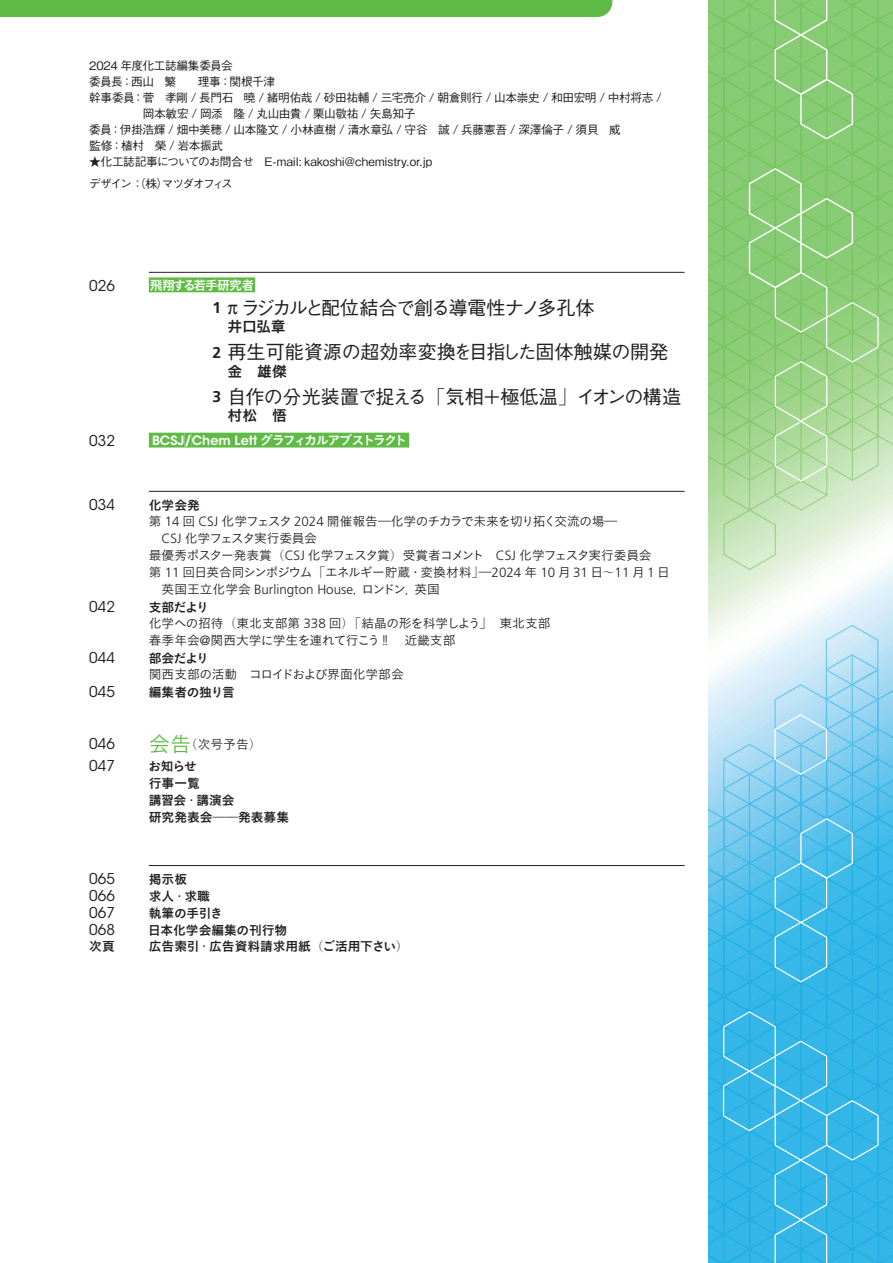
<style>
.page{position:relative;width:893px;height:1263px;background:#fff}
.page>*{position:absolute;margin:0;border:0;box-sizing:border-box;transform-origin:0 0}
.t1{font:500 19.2px "Gothic BBB Pr 6";letter-spacing:-.03em;color:#231f20}
.t2{font:500 19.2px "Gothic BBB Pr 6";color:#231f20}
.t3{font:500 19.2px "Gothic BBB Pr 6";letter-spacing:-.075em;color:#231f20}
.t4{font:14.85px "ITC Avant Garde Std";color:#231f20}
.t5{font:14.85px "Koburina Go Std W6";letter-spacing:-.025em;color:#231f20}
.t6{font:300 13.35px "Frutiger LT Std";color:#231f20}
.t7{font:12.75px/17px "Koburina Go Std W6";color:#231f20}
.t8{font:12.75px/17px "Koburina Go Std W3";color:#231f20}
.t9{font:12.75px "Koburina Go Std W3";letter-spacing:-.075em;color:#231f20}
.t10{font:12.75px "Koburina Go Std W3";letter-spacing:-.08em;color:#231f20}
.t11{font:12.75px "Koburina Go Std W3";letter-spacing:-.065em;color:#231f20}
.t12{font:12.75px "Koburina Go Std W6";letter-spacing:-.135em;color:#fff}
.t13{font:12.75px "Koburina Go Std W3";letter-spacing:-.005em;color:#231f20}
.t14{font:12.75px "Koburina Go Std W3";letter-spacing:-.055em;color:#231f20}
.t15{font:12.75px "Koburina Go Std W6";letter-spacing:-.07em;color:#fff}
.t16{font:12.75px "Koburina Go Std W3";letter-spacing:-.035em;color:#231f20}
.t17{font:12.75px "Koburina Go Std W6";letter-spacing:-.03em;color:#231f20}
.t18{font:500 11.7px/22.4px "Gothic BBB Pr 6";letter-spacing:-.035em;color:#231f20}
.s1{font-size:12.6px}
.s2{font-family:"Frutiger LT Std";font-weight:700;font-size:15.6px}
.s3{font-family:"Ryumin Pr 6";font-weight:300}
.s4{font-family:"ITC Avant Garde Std";font-weight:600}
.s5{font-family:"ITC Avant Garde Std";font-weight:600;font-size:13.8px}
.s6{font-family:"Frutiger LT Std";font-weight:300;font-size:13.35px}
.s7{font-family:"Koburina Go Std W3";font-weight:400;font-size:12.75px}
.s8{font-family:"Ryumin Pr 6";font-size:12.75px}
.s9{font-family:"UD Shin Go Pr 6";font-weight:300}
.s10{font-size:21.3px;color:#60bb46}
</style>
<div class="page">
<div style="left:0;top:0;width:612px;height:17px;background:#60bb46"></div>
<hr style="left:149px;top:272px;width:536px;height:1px;background:#231f20">
<svg style="left:708px;top:570px;width:185px;height:55px"></svg>
<svg style="left:708px;top:0;width:185px;height:570px;background:#9bd38a"></svg>
<svg style="left:708px;top:625px;width:185px;height:638px;background:#5dc3eb"></svg>
<div style="left:149px;top:277px;width:106px;height:15px;background:#60bb46"></div>
<div style="left:149px;top:433px;width:35px;height:14px;background:#60bb46"></div>
<div style="left:184px;top:433px;width:8px;height:14px;background:#60bb46"></div>
<div style="left:192px;top:433px;width:217px;height:14px;background:#60bb46"></div>
<hr style="left:149px;top:491px;width:536px;height:1px;background:#231f20">
<hr style="left:149px;top:865px;width:536px;height:1px;background:#231f20">
<p class="t18" style="left:89px;top:53px;width:145px">2024 年度化工誌編集委員会</p>
<p class="t18" style="left:89px;top:69px;width:187px">委員長：西山　繁　　理事：関根千津</p>
<p class="t18" style="left:89px;top:85px;width:574px">幹事委員： 菅　孝剛 <span class="s1">/</span> 長門石　曉 <span class="s1">/</span> 緒明佑哉 <span class="s1">/</span> 砂田祐輔 <span class="s1">/</span> 三宅亮介 <span class="s1">/</span> 朝倉則行 <span class="s1">/</span> 山本崇史 <span class="s1">/</span> 和田宏明 <span class="s1">/</span> 中村将志 <span class="s1">/</span></p>
<p class="t18" style="left:143px;top:101px;width:274px">岡本敏宏 <span class="s1">/</span> 岡添　隆 <span class="s1">/</span> 丸山由貴 <span class="s1">/</span> 栗山敬祐 <span class="s1">/</span> 矢島知子</p>
<p class="t18" style="left:89px;top:117px;width:533px">委員：伊掛浩輝 <span class="s1">/</span> 畑中美穂 <span class="s1">/</span> 山本隆文 <span class="s1">/</span> 小林直樹 <span class="s1">/</span> 清水章弘 <span class="s1">/</span> 守谷　誠 <span class="s1">/</span> 兵藤憲吾 <span class="s1">/</span> 深澤倫子 <span class="s1">/</span> 須貝　威</p>
<p class="t18" style="left:89px;top:133px;width:135px">監修：植村　榮 <span class="s1">/</span> 岩本振武</p>
<p class="t18" style="left:89px;top:149px;width:344px">★化工誌記事についてのお問合せ　E-mail: kakoshi@chemistry.or.jpデザイン：（株）マツダオフィス</p>
<p class="t4" style="left:89px;top:276px;width:27px">026</p>
<p class="t15" style="left:150px;top:275px;width:106px">飛翔する若手研究者</p>
<h1 class="t3" style="left:212px;top:292px;width:384px"><span class="s2">1</span> ラジカルと配位結合で創る導電性ナノ多孔体</h1>
<p class="t5" style="left:227px;top:315px;width:60px">井口弘章</p>
<h1 class="t2" style="left:212px;top:336px;width:457px"><span class="s2">2</span> 再生可能資源の超効率変換を目指した固体触媒の開発</h1>
<p class="t5" style="left:227px;top:360px;width:61px">金　雄傑</p>
<h1 class="t1" style="left:212px;top:381px;width:470px"><span class="s2">3</span> 自作の分光装置で捉える<span class="s3">「</span>気相＋極低温<span class="s3">」</span>イオンの構造</h1>
<p class="t5" style="left:227px;top:404px;width:61px">村松　悟</p>
<p class="t4" style="left:89px;top:432px;width:27px">032</p>
<p class="t12" style="left:152px;top:430px;width:257px"><span class="s4">BCSJ</span><span class="s5">/</span><span class="s4">Chem Lett</span> グラフィカルアブストラクト</p>
<p class="t4" style="left:89px;top:495px;width:27px">034</p>
<p class="t7" style="left:149px;top:497px;width:53px">化学会発</p>
<p class="t11" style="left:149px;top:511px;width:470px">第 <span class="s6">14</span> 回 <span class="s6">CSJ</span> 化学フェスタ <span class="s6">2024</span> 開催報告<span class="s3">―</span>化学のチカラで未来を切り拓く交流の場<span class="s3">―</span></p>
<p class="t14" style="left:162px;top:528px;width:157px"><span class="s6">CSJ</span> 化学フェスタ実行委員会</p>
<p class="t10" style="left:149px;top:545px;width:504px">最優秀ポスター発表賞<span class="s3">（</span><span class="s6">CSJ</span> 化学フェスタ賞<span class="s3">）</span>受賞者コメント　<span class="s6">CSJ</span> 化学フェスタ実行委員会</p>
<p class="t9" style="left:149px;top:562px;width:535px">第 <span class="s6">11</span> 回日英合同シンポジウム<span class="s3">「</span>エネルギー貯蔵<span class="s3">・</span>変換材料<span class="s3">」―</span><span class="s6">2024</span> 年 <span class="s6">10</span> 月 <span class="s6">31</span> 日<span class="s3">～</span><span class="s6">11</span> 月 <span class="s6">1</span> 日　</p>
<p class="t6" style="left:162px;top:582px;width:280px"><span class="s7">英国王立化学会</span> Burlington House<span class="s8">，</span><span class="s7">ロンドン</span><span class="s8">，</span><span class="s7">英国</span></p>
<p class="t4" style="left:89px;top:598px;width:27px">042</p>
<p class="t7" style="left:149px;top:599px;width:62px">支部だより</p>
<p class="t8" style="left:149px;top:614px;width:403px">化学への招待<span class="s3">（</span>東北支部第 <span class="s6">338</span> 回<span class="s3">）「</span>結晶の形を科学しよう<span class="s3">」</span>　東北支部春季年会<span class="s6">@</span>関西大学に学生を連れて行こう<span class="s9">‼</span>　近畿支部</p>
<p class="t4" style="left:89px;top:649px;width:27px">044</p>
<p class="t7" style="left:149px;top:650px;width:62px">部会だより</p>
<p class="t13" style="left:149px;top:664px;width:256px">関西支部の活動　コロイドおよび界面化学部会</p>
<p class="t4" style="left:89px;top:683px;width:27px">045</p>
<p class="t17" style="left:149px;top:682px;width:87px">編集者の独り言</p>
<p class="t4" style="left:89px;top:735px;width:27px">046</p>
<p class="t16" style="left:149px;top:735px;width:114px"><span class="s10">会告</span><span class="s3">（</span>次号予告<span class="s3">）</span></p>
<p class="t4" style="left:89px;top:757px;width:27px">047</p>
<p class="t7" style="left:148px;top:758px;width:142px">お知らせ<br>行事一覧<br>講習会<span class="s3">・</span>講演会<br>研究発表会<span class="s3">――</span>発表募集</p>
<p class="t4" style="left:89px;top:870px;width:27px">065</p>
<p class="t7" style="left:149px;top:871px;width:40px">掲示板</p>
<p class="t4" style="left:89px;top:887px;width:27px">066</p>
<p class="t7" style="left:149px;top:888px;width:63px">求人<span class="s3">・</span>求職</p>
<p class="t4" style="left:89px;top:904px;width:27px">067</p>
<p class="t7" style="left:149px;top:905px;width:76px">執筆の手引き</p>
<p class="t4" style="left:89px;top:921px;width:27px">068</p>
<p class="t7" style="left:148px;top:922px;width:141px">日本化学会編集の刊行物</p>
<p class="t7" style="left:89px;top:938px;width:27px">次頁</p>
<p class="t7" style="left:149px;top:938px;width:261px">広告索引<span class="s3">・</span>広告資料請求用紙<span class="s3">（</span>ご活用下さい<span class="s3">）</span></p>
</div>
